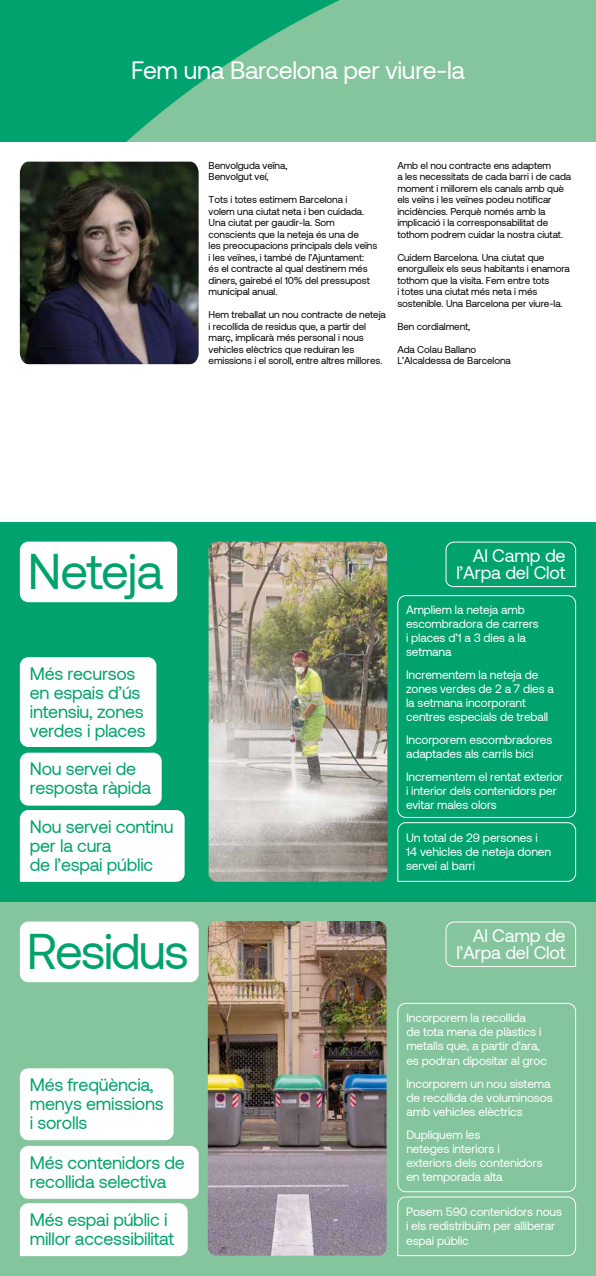
<style>
.page{position:relative;width:596px;height:1276px;background:#fff}
.page>*{position:absolute;margin:0;border:0;box-sizing:border-box;transform-origin:0 0}
.t1{font:50px "Aeonik";letter-spacing:-.04em;color:#00a36d}
.t2{font:25px "Aeonik";letter-spacing:-.015em;color:#fff}
.t3{font:18.2px/17px "Aeonik";letter-spacing:-.01em;color:#fff;text-align:right}
.t4{font:18px/19px "Aeonik";letter-spacing:-.015em;color:#00a36d}
.t5{font:12.1px/14px "Aeonik";letter-spacing:-.01em;color:#fff}
.t6{font:10px/11.5px "Aeonik";letter-spacing:-.01em;color:#010101}
</style>
<div class="page">
<div style="left:0;top:901px;width:595px;height:375px;background:#85c59e"></div>
<div style="left:0;top:522px;width:595px;height:379px;background:#00a36d"></div>
<img style="left:208px;top:541px;width:179px;height:341px">
<svg style="left:0;top:0;width:595px;height:142px;background:#52b88b"></svg>
<svg style="left:445px;top:541px;width:130px;height:46px"></svg>
<div style="left:20px;top:541px;width:157px;height:61px;background:#fff;border-radius:9px"></div>
<div style="left:20px;top:810px;width:164px;height:72px;background:#fff"></div>
<div style="left:20px;top:752px;width:141px;height:53px;background:#fff;border-radius:9px"></div>
<div style="left:20px;top:921px;width:178px;height:61px;background:#fff;border-radius:9px"></div>
<div style="left:20px;top:1068px;width:153px;height:72px;background:#fff;border-radius:9px"></div>
<div style="left:20px;top:1146px;width:178px;height:52px;background:#fff;border-radius:9px"></div>
<div style="left:20px;top:1203px;width:167px;height:53px;background:#fff"></div>
<img style="left:208px;top:921px;width:178px;height:334px">
<img style="left:20px;top:162px;width:178px;height:202px">
<svg style="left:397px;top:595px;width:178px;height:223px"></svg>
<svg style="left:397px;top:822px;width:178px;height:60px"></svg>
<svg style="left:397px;top:1196px;width:178px;height:60px"></svg>
<svg style="left:397px;top:1003px;width:178px;height:189px"></svg>
<svg style="left:445px;top:921px;width:130px;height:46px"></svg>
<div style="left:20px;top:657px;width:136px;height:90px;background:#fff;border-radius:9px"></div>
<h2 class="t2" style="left:131px;top:56px;width:335px">Fem una Barcelona per viure-la</h2>
<p class="t6" style="left:208px;top:159px;width:80px">Benvolguda veïna,<br>Benvolgut veí,</p>
<p class="t6" style="left:208px;top:194px;width:170px">Tots i totes estimem Barcelona i<br>volem una ciutat neta i ben cuidada.<br>Una ciutat per gaudir-la. Som conscients que la neteja és una de<br>les preocupacions principals dels veïns i les veïnes, i també de l’Ajuntament:<br>és el contracte al qual destinem més diners, gairebé el 10% del pressupost municipal anual.</p>
<p class="t6" style="left:208px;top:309px;width:179px">Hem treballat un nou contracte de neteja i recollida de residus que, a partir del març, implicarà més personal i nous vehicles elèctrics que reduiran les emissions i el soroll, entre altres millores.</p>
<p class="t6" style="left:397px;top:159px;width:175px">Amb el nou contracte ens adaptem<br>a les necessitats de cada barri i de cada moment i millorem els canals amb què els veïns i les veïnes podeu notificar incidències. Perquè només amb la implicació i la corresponsabilitat de tothom podrem cuidar la nostra ciutat.</p>
<p class="t6" style="left:397px;top:251px;width:174px">Cuidem Barcelona. Una ciutat que enorgulleix els seus habitants i enamora tothom que la visita. Fem entre tots<br>i totes una ciutat més neta i més sostenible. Una Barcelona per viure-la.</p>
<p class="t6" style="left:397px;top:320px;width:74px">Ben cordialment,</p>
<p class="t6" style="left:397px;top:343px;width:115px">Ada Colau Ballano<br>L’Alcaldessa de Barcelona</p>
<h1 class="t1" style="left:28px;top:544px;width:137px">Neteja</h1>
<h3 class="t4" style="left:30px;top:664px;width:117px">Més recursos en espais d’ús intensiu, zones verdes i places</h3>
<h3 class="t4" style="left:30px;top:759px;width:123px">Nou servei de resposta ràpida</h3>
<h3 class="t4" style="left:30px;top:817px;width:145px">Nou servei continu per la cura<br>de l’espai públic</h3>
<h1 class="t1" style="left:27px;top:924px;width:163px">Residus</h1>
<h3 class="t4" style="left:30px;top:1074px;width:135px">Més freqüència, menys emissions i sorolls</h3>
<h3 class="t4" style="left:30px;top:1152px;width:156px">Més contenidors de recollida selectiva</h3>
<h3 class="t4" style="left:30px;top:1210px;width:146px">Més espai públic i millor accessibilitat</h3>
<h3 class="t3" style="left:472px;top:547px;width:94px">Al Camp de</h3>
<h3 class="t3" style="left:456px;top:564px;width:111px">l’Arpa del Clot</h3>
<p class="t5" style="left:406px;top:603px;width:134px">Ampliem la neteja amb escombradora de carrers i places d’1 a 3 dies a la setmana</p>
<p class="t5" style="left:406px;top:668px;width:149px">Incrementem la neteja de zones verdes de 2 a 7 dies a la setmana incorporant centres especials de treball</p>
<p class="t5" style="left:406px;top:733px;width:148px">Incorporem escombradores adaptades als carrils bici</p>
<p class="t5" style="left:406px;top:770px;width:158px">Incrementem el rentat exterior i interior dels contenidors per evitar males olors</p>
<p class="t5" style="left:406px;top:831px;width:147px">Un total de 29 persones i<br>14 vehicles de neteja donen servei al barri</p>
<h3 class="t3" style="left:456px;top:927px;width:111px">Al Camp de l’Arpa del Clot</h3>
<p class="t5" style="left:406px;top:1011px;width:142px">Incorporem la recollida<br>de tota mena de plàstics i metalls que, a partir d'ara, es podran dipositar al groc</p>
<p class="t5" style="left:406px;top:1076px;width:148px">Incorporem un nou sistema de recollida de voluminosos amb vehicles elèctrics</p>
<p class="t5" style="left:406px;top:1127px;width:138px">Dupliquem les<br>neteges interiors i exteriors dels contenidors en temporada alta</p>
<p class="t5" style="left:406px;top:1205px;width:157px">Posem 590 contenidors nous i els redistribuïm per alliberar espai públic</p>
</div>
